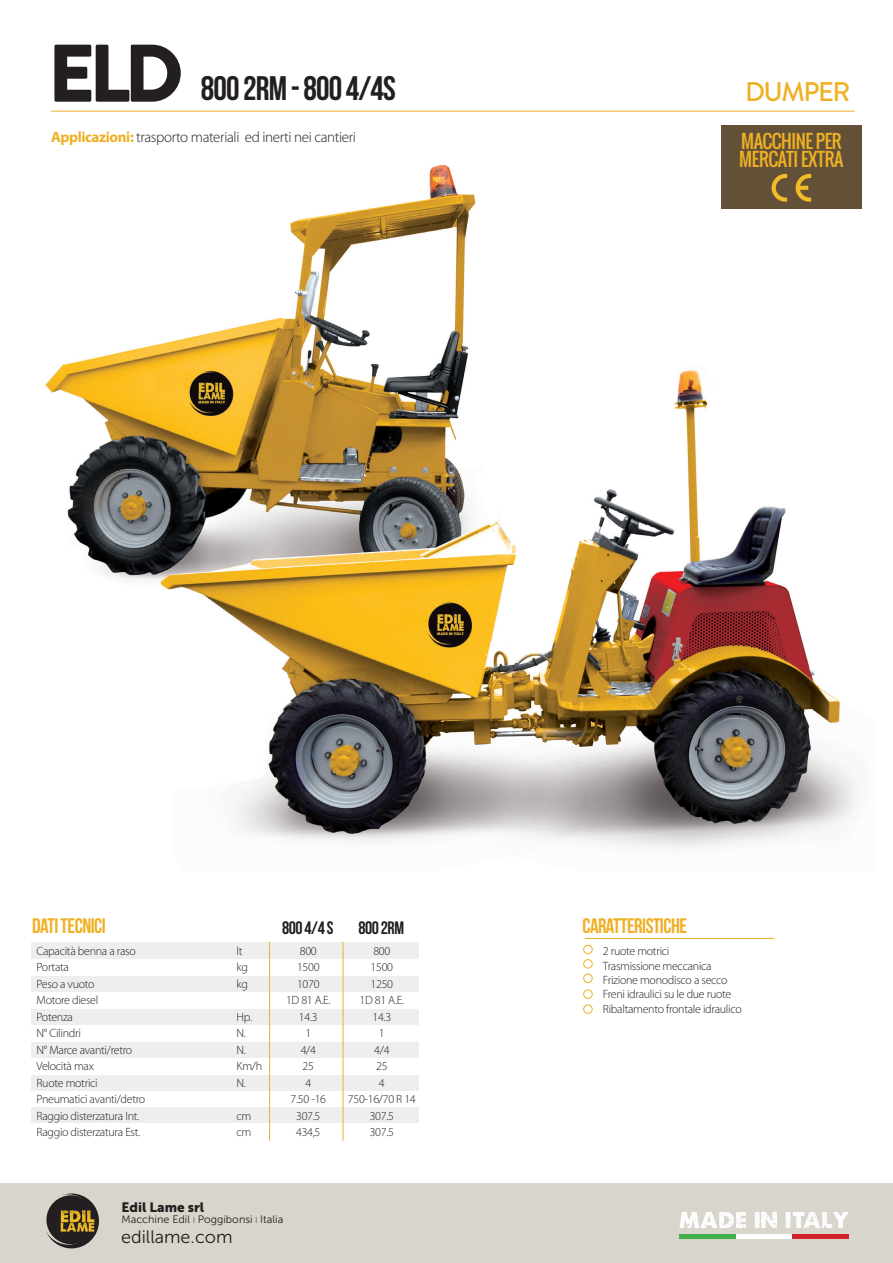
<style>
.page{position:relative;width:893px;height:1263px;background:#fff}
.page>*{position:absolute;margin:0;border:0;box-sizing:border-box;transform-origin:0 0}
.t1{font:900 81.45px "Brandon Grotesque";color:#231f20}
.t2{font:34.05px "Bebas Neue";letter-spacing:-.025em;color:#231f20}
.t3{font:500 27px "Brandon Grotesque";letter-spacing:-.055em;color:#efb025}
.t4{font:21px "Bebas Neue";letter-spacing:-.025em;color:#efb025}
.t5{font:18.15px "Oswald";letter-spacing:-.025em;color:#efb025}
.t6{font:18px "Bebas Neue";letter-spacing:-.025em;color:#231f20}
.t7{font:18px "Museo Sans 300";color:#231f20}
.t8{font:300 15px "Myriad Pro";letter-spacing:-.025em;color:#231f20}
.t9{font:13.5px "Museo Sans 900";color:#231f20}
.t10{font:300 12px "Myriad Pro";letter-spacing:-.025em;color:#231f20}
.t11{font:10.8px "Museo Sans 300";color:#231f20}
.s1{font-weight:700;color:#efb025}
.s2{font-size:6.45px}
</style>
<div class="page">
<hr style="left:51px;top:111px;width:804px;height:1px;background:#efb025">
<div style="left:31px;top:942px;width:388px;height:16px;background:#eeeeef"></div>
<div style="left:31px;top:976px;width:388px;height:15px;background:#eeeeef"></div>
<div style="left:31px;top:1009px;width:388px;height:15px;background:#eeeeef"></div>
<div style="left:31px;top:1043px;width:388px;height:15px;background:#eeeeef"></div>
<div style="left:31px;top:1076px;width:388px;height:15px;background:#eeeeef"></div>
<div style="left:31px;top:1107px;width:388px;height:15px;background:#eeeeef"></div>
<hr style="left:269px;top:942px;width:1px;height:199px;background:#efb025">
<hr style="left:585px;top:938px;width:189px;height:1px;background:#efb025">
<div style="left:583px;top:945px;width:9px;height:9px;border:1px solid #efb025;border-radius:50%"></div>
<div style="left:583px;top:959px;width:9px;height:9px;border:1px solid #efb025;border-radius:50%"></div>
<div style="left:583px;top:974px;width:9px;height:9px;border:1px solid #efb025;border-radius:50%"></div>
<div style="left:583px;top:990px;width:9px;height:8px;border:1px solid #efb025;border-radius:50%"></div>
<div style="left:583px;top:1005px;width:9px;height:8px;border:1px solid #efb025;border-radius:50%"></div>
<hr style="left:343px;top:942px;width:1px;height:199px;background:#efb025">
<img style="left:45px;top:151px;width:817px;height:697px">
<div style="left:721px;top:125px;width:140px;height:84px;background:#635137"></div>
<svg style="left:795px;top:174px;width:16px;height:28px"></svg>
<svg style="left:772px;top:174px;width:15px;height:28px"></svg>
<div style="left:0;top:1183px;width:893px;height:80px;background:#d8d5cc"></div>
<hr style="left:680px;top:1234px;width:168px;height:4px;background:#fff">
<hr style="left:679px;top:1234px;width:56px;height:4px;background:#40ae49">
<svg style="left:754px;top:1212px;width:23px;height:16px"></svg>
<svg style="left:679px;top:1212px;width:67px;height:17px"></svg>
<svg style="left:785px;top:1212px;width:63px;height:16px"></svg>
<hr style="left:792px;top:1234px;width:56px;height:4px;background:#d1232a">
<svg style="left:46px;top:1193px;width:53px;height:55px"></svg>
<p class="t1" style="left:47px;top:16px;width:138px">ELD</p>
<p class="t2" style="left:201px;top:70px;width:196px">800 2RM - 800 4/4S</p>
<p class="t3" style="left:745px;top:73px;width:107px">DUMPER</p>
<p class="t8" style="left:51px;top:128px;width:306px"><span class="s1">Applicazioni:</span> trasporto materiali ed inerti nei cantieri</p>
<p class="t5" style="left:741px;top:128px;width:102px">MACCHINE PER</p>
<p class="t5" style="left:739px;top:146px;width:106px">MERCATI EXTRA</p>
<p class="t4" style="left:32px;top:914px;width:75px">DATI TECNICI</p>
<p class="t6" style="left:282px;top:918px;width:53px">800 4/4 S</p>
<p class="t10" style="left:37px;top:943px;width:101px">Capacità benna a raso</p>
<p class="t10" style="left:37px;top:960px;width:34px">Portata</p>
<p class="t10" style="left:37px;top:976px;width:59px">Peso a vuoto</p>
<p class="t10" style="left:37px;top:993px;width:63px">Motore diesel</p>
<p class="t10" style="left:37px;top:1009px;width:38px">Potenza</p>
<p class="t10" style="left:37px;top:1026px;width:46px">N° Cilindri</p>
<p class="t10" style="left:37px;top:1042px;width:97px">N° Marce avanti/retro</p>
<p class="t10" style="left:37px;top:1059px;width:59px">Velocità max</p>
<p class="t10" style="left:37px;top:1075px;width:63px">Ruote motrici</p>
<p class="t10" style="left:37px;top:1092px;width:110px">Pneumatici avanti/detro</p>
<p class="t10" style="left:37px;top:1108px;width:104px">Raggio disterzatura Int.</p>
<p class="t10" style="left:37px;top:1125px;width:105px">Raggio disterzatura Est.</p>
<p class="t10" style="left:236px;top:943px;width:7px">lt</p>
<p class="t10" style="left:236px;top:960px;width:13px">kg</p>
<p class="t10" style="left:236px;top:976px;width:13px">kg</p>
<p class="t10" style="left:236px;top:1009px;width:17px">Hp.</p>
<p class="t10" style="left:236px;top:1026px;width:11px">N.</p>
<p class="t10" style="left:236px;top:1042px;width:11px">N.</p>
<p class="t10" style="left:236px;top:1059px;width:27px">Km/h</p>
<p class="t10" style="left:236px;top:1075px;width:11px">N.</p>
<p class="t10" style="left:236px;top:1108px;width:16px">cm</p>
<p class="t10" style="left:236px;top:1125px;width:16px">cm</p>
<p class="t10" style="left:300px;top:943px;width:18px">800</p>
<p class="t10" style="left:297px;top:960px;width:24px">1500</p>
<p class="t10" style="left:297px;top:976px;width:24px">1070</p>
<p class="t10" style="left:286px;top:993px;width:46px">1D 81 A.E.</p>
<p class="t10" style="left:299px;top:1009px;width:20px">14.3</p>
<p class="t10" style="left:305px;top:1026px;width:7px">1</p>
<p class="t10" style="left:301px;top:1042px;width:17px">4/4</p>
<p class="t10" style="left:303px;top:1059px;width:13px">25</p>
<p class="t10" style="left:305px;top:1075px;width:7px">4</p>
<p class="t10" style="left:291px;top:1092px;width:37px">7.50 -16</p>
<p class="t10" style="left:296px;top:1108px;width:26px">307.5</p>
<p class="t10" style="left:296px;top:1125px;width:26px">434,5</p>
<p class="t6" style="left:359px;top:918px;width:47px">800 2RM</p>
<p class="t10" style="left:373px;top:943px;width:18px">800</p>
<p class="t10" style="left:371px;top:960px;width:24px">1500</p>
<p class="t10" style="left:371px;top:976px;width:24px">1250</p>
<p class="t10" style="left:359px;top:993px;width:46px">1D 81 A.E.</p>
<p class="t10" style="left:372px;top:1009px;width:20px">14.3</p>
<p class="t10" style="left:379px;top:1026px;width:7px">1</p>
<p class="t10" style="left:374px;top:1042px;width:17px">4/4</p>
<p class="t10" style="left:376px;top:1059px;width:13px">25</p>
<p class="t10" style="left:379px;top:1075px;width:7px">4</p>
<p class="t10" style="left:348px;top:1092px;width:69px">750-16/70 R 14</p>
<p class="t10" style="left:370px;top:1108px;width:26px">307.5</p>
<p class="t10" style="left:370px;top:1125px;width:26px">307.5</p>
<p class="t9" style="left:122px;top:1200px;width:84px">Edil Lame srl</p>
<p class="t11" style="left:122px;top:1214px;width:163px">Macchine Edil <span class="s2">|</span> Poggibonsi <span class="s2">|</span> Italia</p>
<p class="t7" style="left:121px;top:1227px;width:113px">edillame.com</p>
<p class="t4" style="left:582px;top:914px;width:106px">CARATTERISTICHE</p>
<p class="t10" style="left:603px;top:944px;width:68px">2 ruote motrici</p>
<p class="t10" style="left:603px;top:958px;width:110px">Trasmissione meccanica</p>
<p class="t10" style="left:603px;top:973px;width:126px">Frizione monodisco a secco</p>
<p class="t10" style="left:603px;top:987px;width:130px">Freni idraulici su le due ruote</p>
<p class="t10" style="left:603px;top:1001px;width:140px">Ribaltamento frontale idraulico</p>
</div>
